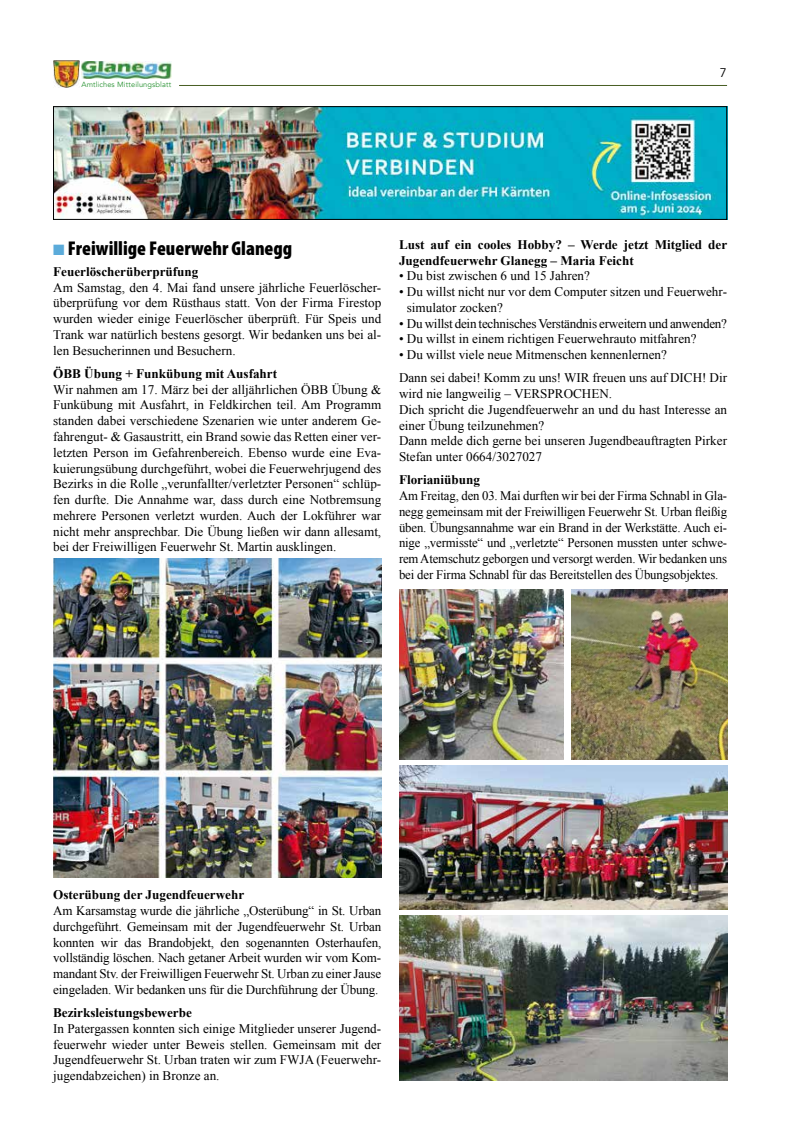
<style>
.page{position:relative;width:798px;height:1134px;background:#fff}
.page>*{position:absolute;margin:0;border:0;box-sizing:border-box;transform-origin:0 0}
.t1{font:900 condensed 20px "Myriad Pro";color:#000}
.t2{font:13.12px/15.8px "Times New Roman";color:#000;text-align:justify}
.t3{font:700 13.12px/15.8px "Times New Roman";color:#000}
.t4{font:13.12px "Times New Roman";letter-spacing:-.02em;color:#000}
.t5{font:12.5px "Avenir";color:#000}
.t6{font:7.5px "Avenir";letter-spacing:.01em;color:#299333}
.s1{color:#5babda}
</style>
<div class="page">
<hr style="left:179px;top:85px;width:547px;height:1px;background:#485e23">
<img style="left:53px;top:61px;width:26px;height:26px">
<img style="left:81px;top:61px;width:90px;height:18px">
<img style="left:53px;top:558px;width:328px;height:320px">
<img style="left:571px;top:589px;width:155px;height:170px">
<img style="left:399px;top:915px;width:327px;height:166px">
<img style="left:399px;top:589px;width:163px;height:170px">
<img style="left:399px;top:765px;width:327px;height:144px">
<img style="left:55px;top:108px;width:669px;height:110px">
<div style="left:53px;top:106px;width:673px;height:114px;border:1px solid #000"></div>
<p class="t6" style="left:81px;top:80px;width:91px">Amtliches Mitteilungsblatt</p>
<p class="t5" style="left:719px;top:65px;width:8px">7</p>
<h1 class="t1" style="left:53px;top:236px;width:240px"><span class="s1">■</span> Freiwillige Feuerwehr Glanegg</h1>
<p class="t3" style="left:53px;top:263px;width:147px">Feuerlöscherüberprüfung</p>
<p class="t2" style="left:53px;top:279px;width:329px">Am Samstag, den 4. Mai fand unsere jährliche Feuerlöscher&shy;überprüfung vor dem Rüsthaus statt. Von der Firma Firestop wurden wieder einige Feuerlöscher überprüft. Für Speis und Trank war natürlich bestens gesorgt. Wir bedanken uns bei al&shy;len Besucherinnen und Besuchern.</p>
<p class="t3" style="left:53px;top:365px;width:225px">ÖBB Übung + Funkübung mit Ausfahrt</p>
<p class="t2" style="left:53px;top:381px;width:329px">Wir nahmen am 17. März bei der alljährlichen ÖBB Übung &amp; Funkübung mit Ausfahrt, in Feldkirchen teil. Am Programm standen dabei verschiedene Szenarien wie unter anderem Ge&shy;fahrengut- &amp; Gasaustritt, ein Brand sowie das Retten einer ver&shy;letzten Person im Gefahrenbereich. Ebenso wurde eine Eva&shy;kuierungsübung durchgeführt, wobei die Feuerwehrjugend des Bezirks in die Rolle „verunfallter/verletzter Personen“ schlüp&shy;fen durfte. Die Annahme war, dass durch eine Notbremsung mehrere Personen verletzt wurden. Auch der Lokführer war nicht mehr ansprechbar. Die Übung ließen wir dann allesamt, bei der Freiwilligen Feuerwehr St. Martin ausklingen.</p>
<p class="t3" style="left:399px;top:236px;width:329px">Lust auf ein cooles Hobby? – Werde jetzt Mitglied der<br>Jugendfeuerwehr Glanegg – Maria Feicht</p>
<p class="t2" style="left:399px;top:268px;width:192px">• Du bist zwischen 6 und 15 Jahren?</p>
<p class="t2" style="left:406px;top:284px;width:321px;text-indent:-8px">• Du willst nicht nur vor dem Computer sitzen und Feuerwehr&shy;simulator zocken?</p>
<p class="t4" style="left:399px;top:314px;width:329px">• Du willst dein technisches Verständnis erweitern und anwenden?</p>
<p class="t2" style="left:399px;top:331px;width:299px">• Du willst in einem richtigen Feuerwehrauto mitfahren?</p>
<p class="t2" style="left:399px;top:343px;width:329px;line-height:23.2px">• Du willst viele neue Mitmenschen kennenlernen?<br>Dann sei dabei! Komm zu uns! WIR freuen uns auf DICH! Dir</p>
<p class="t2" style="left:399px;top:386px;width:329px;text-align:left">wird nie langweilig – VERSPROCHEN.<br>Dich spricht die Jugendfeuerwehr an und du hast Interesse an einer Übung teilzunehmen?<br>Dann melde dich gerne bei unseren Jugendbeauftragten Pirker Stefan unter 0664/3027027</p>
<p class="t3" style="left:399px;top:472px;width:82px">Florianiübung</p>
<p class="t2" style="left:399px;top:488px;width:329px">Am Freitag, den 03. Mai durften wir bei der Firma Schnabl in Gla&shy;negg gemeinsam mit der Freiwilligen Feuerwehr St. Urban fleißig üben. Übungsannahme war ein Brand in der Werkstätte. Auch ei&shy;nige „vermisste“ und „verletzte“ Personen mussten unter schwe&shy;rem Atemschutz geborgen und versorgt werden. Wir bedanken uns bei der Firma Schnabl für das Bereitstellen des Übungsobjektes.</p>
<p class="t3" style="left:53px;top:887px;width:192px">Osterübung der Jugendfeuerwehr</p>
<p class="t2" style="left:53px;top:902px;width:329px">Am Karsamstag wurde die jährliche „Osterübung“ in St. Urban durchgeführt. Gemeinsam mit der Jugendfeuerwehr St. Urban konnten wir das Brandobjekt, den sogenannten Osterhaufen, vollständig löschen. Nach getaner Arbeit wurden wir vom Kom&shy;mandant Stv. der Freiwilligen Feuerwehr St. Urban zu einer Jause eingeladen. Wir bedanken uns für die Durchführung der Übung.</p>
<p class="t3" style="left:53px;top:1004px;width:140px">Bezirksleistungsbewerbe</p>
<p class="t2" style="left:53px;top:1020px;width:329px">In Patergassen konnten sich einige Mitglieder unserer Jugend&shy;feuerwehr wieder unter Beweis stellen. Gemeinsam mit der Jugendfeuerwehr St. Urban traten wir zum FWJA (Feuerwehr&shy;jugendabzeichen) in Bronze an.</p>
</div>
